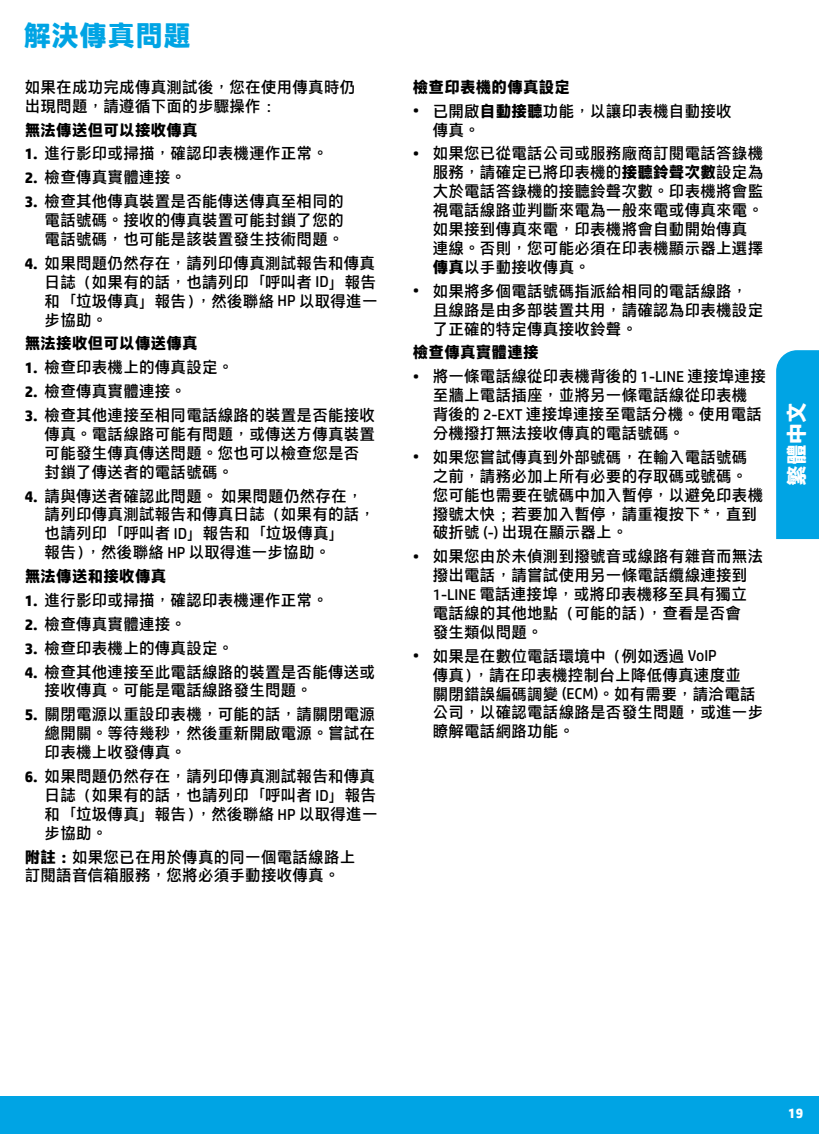
<style>
.page{position:relative;width:819px;height:1134px;background:#fff}
.page>*{position:absolute;margin:0;border:0;box-sizing:border-box;transform-origin:0 0}
.t1{font:700 28px "HP Simplified Hant";color:#00a4e4}
.t2{font:700 21px "HP Simplified Hant";color:#fff}
.t3{font:15.75px/18.9px "HP Simplified Hant";color:#000}
.t4{font:700 15.75px "HP Simplified Hant";color:#000}
.t5{font:700 14px "HP Simplified";color:#fff}
.s1{font-family:"HP Simplified";font-weight:700}
.s2{font-family:"HP Simplified"}
.s3{font-weight:700}
</style>
<div class="page">
<div style="left:0;top:1096px;width:819px;height:38px;background:#00a4e4"></div>
<div style="left:776px;top:350px;width:43px;height:189px;background:#00a4e4"></div>
<h1 class="t1" style="left:24px;top:18px;width:170px">解決傳真問題</h1>
<p class="t3" style="left:25px;top:77px;width:332px">如果在成功完成傳真測試後，您在使用傳真時仍出現問題，請遵循下面的步驟操作：</p>
<p class="t4" style="left:25px;top:120px;width:175px">無法傳送但可以接收傳真</p>
<p class="t3" style="left:25px;top:144px;width:305px"><span class="s1">1.</span> 進行影印或掃描，確認印表機運作正常。</p>
<p class="t3" style="left:25px;top:167px;width:163px"><span class="s1">2.</span> 檢查傳真實體連接。</p>
<p class="t3" style="left:45px;top:191px;width:301px;text-align:justify;text-indent:-20px"><span class="s1">3.</span> 檢查其他傳真裝置是否能傳送傳真至相同的電話號碼。接收的傳真裝置可能封鎖了您的電話號碼，也可能是該裝置發生技術問題。</p>
<p class="t3" style="left:45px;top:253px;width:335px;text-indent:-20px"><span class="s1">4.</span> 如果問題仍然存在，請列印傳真測試報告和傳真日誌（如果有的話，也請列印「呼叫者 <span class="s2">ID</span>」報告和「垃圾傳真」報告），然後聯絡 <span class="s2">HP</span> 以取得進一步協助。</p>
<p class="t4" style="left:25px;top:334px;width:175px">無法接收但可以傳送傳真</p>
<p class="t3" style="left:25px;top:357px;width:210px"><span class="s1">1.</span> 檢查印表機上的傳真設定。</p>
<p class="t3" style="left:25px;top:381px;width:163px"><span class="s1">2.</span> 檢查傳真實體連接。</p>
<p class="t3" style="left:45px;top:405px;width:332px;text-indent:-20px"><span class="s1">3.</span> 檢查其他連接至相同電話線路的裝置是否能接收傳真。電話線路可能有問題，或傳送方傳真裝置可能發生傳真傳送問題。您也可以檢查您是否封鎖了傳送者的電話號碼。</p>
<p class="t3" style="left:45px;top:486px;width:332px;text-indent:-20px"><span class="s1">4.</span> 請與傳送者確認此問題。如果問題仍然存在，請列印傳真測試報告和傳真日誌（如果有的話，也請列印「呼叫者 <span class="s2">ID</span>」報告和「垃圾傳真」<br>報告），然後聯絡 <span class="s2">HP</span> 以取得進一步協助。</p>
<p class="t4" style="left:25px;top:566px;width:143px">無法傳送和接收傳真</p>
<p class="t3" style="left:25px;top:590px;width:305px"><span class="s1">1.</span> 進行影印或掃描，確認印表機運作正常。</p>
<p class="t3" style="left:25px;top:614px;width:163px"><span class="s1">2.</span> 檢查傳真實體連接。</p>
<p class="t3" style="left:25px;top:638px;width:210px"><span class="s1">3.</span> 檢查印表機上的傳真設定。</p>
<p class="t3" style="left:45px;top:662px;width:332px;text-indent:-20px"><span class="s1">4.</span> 檢查其他連接至此電話線路的裝置是否能傳送或接收傳真。可能是電話線路發生問題。</p>
<p class="t3" style="left:45px;top:704px;width:332px;text-align:justify;text-indent:-20px"><span class="s1">5.</span> 關閉電源以重設印表機，可能的話，請關閉電源總開關。等待幾秒，然後重新開啟電源。嘗試在印表機上收發傳真。</p>
<p class="t3" style="left:45px;top:766px;width:335px;text-indent:-20px"><span class="s1">6.</span> 如果問題仍然存在，請列印傳真測試報告和傳真日誌（如果有的話，也請列印「呼叫者 <span class="s2">ID</span>」報告和「垃圾傳真」報告），然後聯絡 <span class="s2">HP</span> 以取得進一步協助。</p>
<p class="t3" style="left:25px;top:847px;width:332px"><span class="s3">附註：</span>如果您已在用於傳真的同一個電話線路上訂閱語音信箱服務，您將必須手動接收傳真。</p>
<p class="t4" style="left:413px;top:77px;width:159px">檢查印表機的傳真設定</p>
<p class="t3" style="left:433px;top:101px;width:301px;text-indent:-20px"><span class="s2">•</span> 已開啟<span class="s3">自動接聽</span>功能，以讓印表機自動接收傳真。</p>
<p class="t3" style="left:433px;top:144px;width:332px;text-indent:-20px"><span class="s2">•</span> 如果您已從電話公司或服務廠商訂閱電話答錄機服務，請確定已將印表機的<span class="s3">接聽鈴聲次數</span>設定為大於電話答錄機的接聽鈴聲次數。印表機將會監視電話線路並判斷來電為一般來電或傳真來電。如果接到傳真來電，印表機將會自動開始傳真連線。否則，您可能必須在印表機顯示器上選擇<span class="s3">傳真</span>以手動接收傳真。</p>
<p class="t3" style="left:433px;top:281px;width:332px;text-indent:-20px"><span class="s2">•</span> 如果將多個電話號碼指派給相同的電話線路，且線路是由多部裝置共用，請確認為印表機設定了正確的特定傳真接收鈴聲。</p>
<p class="t4" style="left:413px;top:343px;width:127px">檢查傳真實體連接</p>
<p class="t3" style="left:433px;top:366px;width:335px;text-indent:-20px"><span class="s2">•</span> 將一條電話線從印表機背後的 <span class="s2">1-LINE</span> 連接埠連接至牆上電話插座，並將另一條電話線從印表機背後的 <span class="s2">2-EXT</span> 連接埠連接至電話分機。使用電話分機撥打無法接收傳真的電話號碼。</p>
<p class="t3" style="left:433px;top:447px;width:332px;text-indent:-20px"><span class="s2">•</span> 如果您嘗試傳真到外部號碼，在輸入電話號碼之前，請務必加上所有必要的存取碼或號碼。您可能也需要在號碼中加入暫停，以避免印表機撥號太快；若要加入暫停，請重複按下 <span class="s2">*</span>，直到破折號 <span class="s2">(-)</span> 出現在顯示器上。</p>
<p class="t3" style="left:433px;top:546px;width:332px;text-indent:-20px"><span class="s2">•</span> 如果您由於未偵測到撥號音或線路有雜音而無法撥出電話，請嘗試使用另一條電話纜線連接到<br><span class="s2">1-LINE</span> 電話連接埠，或將印表機移至具有獨立電話線的其他地點（可能的話），查看是否會<br>發生類似問題。</p>
<p class="t3" style="left:433px;top:646px;width:332px;text-indent:-20px"><span class="s2">•</span> 如果是在數位電話環境中（例如透過 <span class="s2">VoIP<br></span>傳真），請在印表機控制台上降低傳真速度並<br>關閉錯誤編碼調變 <span class="s2">(ECM)</span>。如有需要，請洽電話公司，以確認電話線路是否發生問題，或進一步瞭解電話網路功能。</p>
<h2 class="t2" style="left:784px;top:486px;width:85px;rotate:-90deg">繁體中文</h2>
<p class="t5" style="left:788px;top:1104px;width:17px">19</p>
</div>
